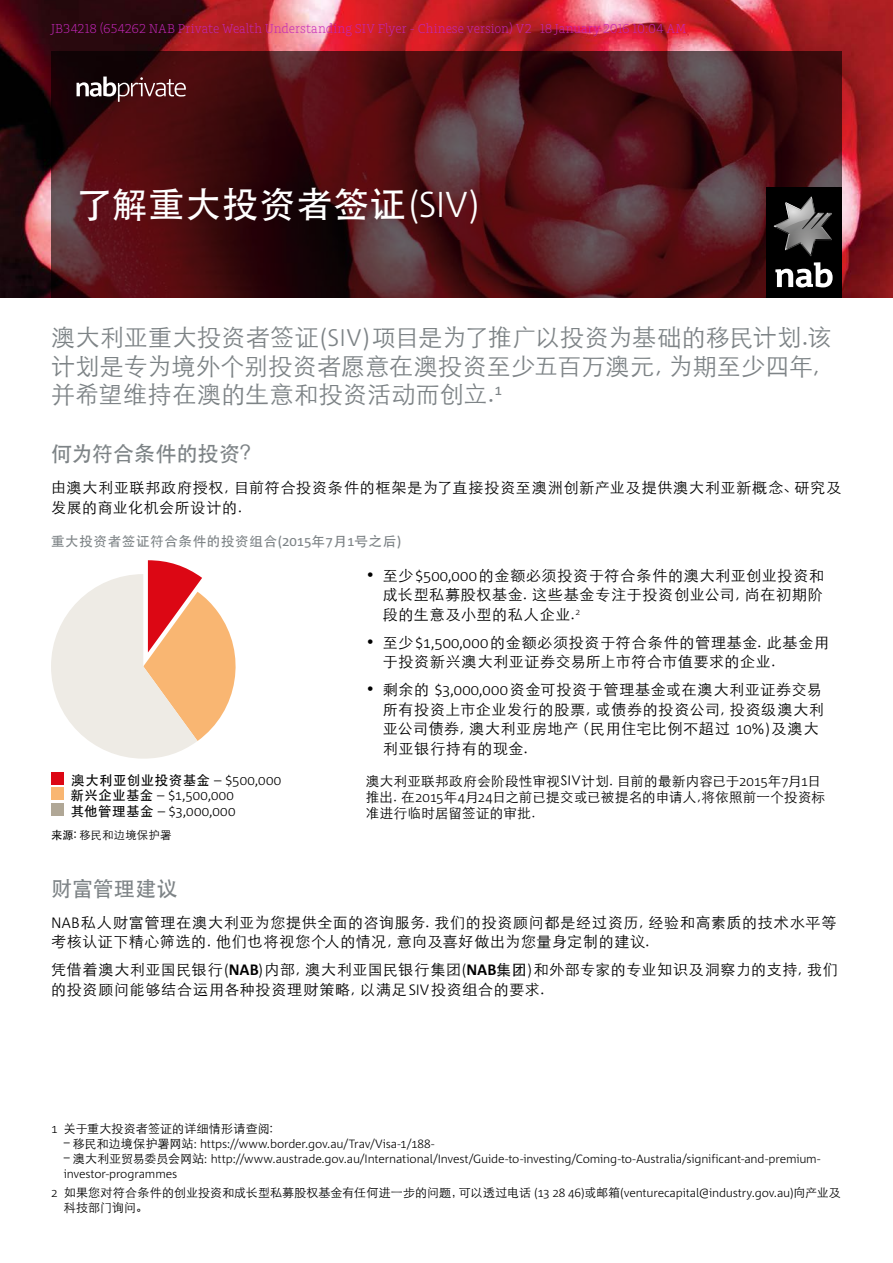
<style>
.page{position:relative;width:893px;height:1263px;background:#fff}
.page>*{position:absolute;margin:0;border:0;box-sizing:border-box;transform-origin:0 0}
.t1{font:500 36px "ST Heiti SC";letter-spacing:.025em;color:#fff}
.t2{font:300 24px/28.5px "ST Heiti SC";letter-spacing:.01em;color:#7d8386}
.t3{font:500 21px "ST Heiti SC";letter-spacing:.005em;color:#7d8386}
.t4{font:300 15px/19.5px "ST Heiti SC";letter-spacing:.045em;color:#000}
.t5{font:300 13.5px/15.8px "ST Heiti SC";letter-spacing:.025em;color:#000}
.t6{font:300 13.5px "Charlie Std";color:#c227b9}
.t7{font:300 13.5px/15.8px "Corpid";letter-spacing:.025em;color:#000}
.t8{font:500 13.5px "ST Heiti SC";letter-spacing:.05em;color:#7d8386}
.t9{font:500 13.5px "ST Heiti SC";letter-spacing:.03em;color:#000}
.t10{font:300 12px/15px "Corpid";letter-spacing:-.015em;color:#000}
.t11{font:300 12px/15px "ST Heiti SC";letter-spacing:.01em;color:#000}
.t12{font:300 11.25px "ST Heiti SC";letter-spacing:.025em;color:#000}
.s1{font-family:"Corpid";font-weight:300}
.s2{font-family:"Corpid"}
.s3{font-family:"Corpid";font-weight:400}
.s4{font-family:"ST Heiti SC";font-weight:500}
.s5{font-weight:500}
.s6{font-family:"Corpid";font-weight:700}
.s7{font-family:"ST Heiti SC"}
</style>
<div class="page">
<img style="left:0;top:0;width:893px;height:297px">
<svg style="left:51px;top:51px;width:791px;height:247px"></svg>
<div style="left:766px;top:187px;width:76px;height:111px;background:#000"></div>
<svg style="left:775px;top:262px;width:58px;height:25px"></svg>
<svg style="left:774px;top:197px;width:58px;height:59px"></svg>
<svg style="left:51px;top:560px;width:185px;height:199px"></svg>
<div style="left:51px;top:772px;width:13px;height:12px;background:#dc0714"></div>
<div style="left:51px;top:787px;width:13px;height:13px;background:#f9b672"></div>
<div style="left:51px;top:803px;width:13px;height:13px;background:#b0a796"></div>
<svg style="left:77px;top:77px;width:109px;height:25px"></svg>
<p class="t6" style="left:51px;top:21px;width:637px">JB34218 (654262 NAB Private Wealth Understanding SIV Flyer - Chinese version) V2 18 January 2016 10:04 AM</p>
<h1 class="t1" style="left:77px;top:184px;width:405px">了解重大投资者签证<span class="s1">(SIV)</span></h1>
<h2 class="t2" style="left:51px;top:321px;width:782px">澳大利亚重大投资者签证<span class="s2">(SIV)</span>项目是为了推广以投资为基础的移民计划.该计划是专为境外个别投资者愿意在澳投资至少五百万澳元, 为期至少四年,并希望维持在澳的生意和投资活动而创立.<sup>1</sup></h2>
<h3 class="t3" style="left:51px;top:442px;width:201px">何为符合条件的投资?</h3>
<p class="t4" style="left:51px;top:477px;width:792px">由澳大利亚联邦政府授权, 目前符合投资条件的框架是为了直接投资至澳洲创新产业及提供澳大利亚新概念、研究及发展的商业化机会所设计的.</p>
<p class="t8" style="left:51px;top:533px;width:352px">重大投资者签证符合条件的投资组合<span class="s3">(2015</span>年<span class="s3">7</span>月<span class="s3">1</span>号之后<span class="s3">)</span></p>
<p class="t9" style="left:71px;top:772px;width:212px">澳大利亚创业投资基金 <span class="s1">– $500,000</span></p>
<p class="t7" style="left:71px;top:788px;width:166px"><span class="s4">新兴企业基金</span> – $1,500,000<span class="s4">其他管理基金</span> – $3,000,000</p>
<p class="t12" style="left:51px;top:825px;width:122px"><span class="s5">来源:</span> 移民和边境保护署</p>
<p class="t4" style="left:383px;top:564px;width:443px;text-align:justify;text-indent:-17px">• 至少<span class="s2">$500,000</span>的金额必须投资于符合条件的澳大利亚创业投资和成长型私募股权基金. 这些基金专注于投资创业公司, 尚在初期阶段的生意及小型的私人企业.<sup>2</sup></p>
<p class="t4" style="left:383px;top:631px;width:447px;text-indent:-17px">• 至少<span class="s2">$1,500,000</span>的金额必须投资于符合条件的管理基金. 此基金用于投资新兴澳大利亚证券交易所上市符合市值要求的企业.</p>
<p class="t4" style="left:383px;top:678px;width:443px;text-indent:-17px">• 剩余的 <span class="s2">$3,000,000</span>资金可投资于管理基金或在澳大利亚证券交易所有投资上市企业发行的股票, 或债券的投资公司, 投资级澳大利亚公司债券, 澳大利亚房地产（民用住宅比例不超过 <span class="s2">10%)</span>及澳大利亚银行持有的现金.</p>
<p class="t5" style="left:366px;top:772px;width:461px">澳大利亚联邦政府会阶段性审视SIV计划. 目前的最新内容已于<span class="s2">2015</span>年<span class="s2">7</span>月<span class="s2">1</span>日推出. 在<span class="s2">2015</span>年<span class="s2">4</span>月<span class="s2">24</span>日之前已提交或已被提名的申请人,将依照前一个投资标准进行临时居留签证的审批.</p>
<h3 class="t3" style="left:51px;top:876px;width:128px">财富管理建议</h3>
<p class="t4" style="left:51px;top:911px;width:787px"><span class="s2">NAB</span>私人财富管理在澳大利亚为您提供全面的咨询服务. 我们的投资顾问都是经过资历, 经验和高素质的技术水平等考核认证下精心筛选的. 他们也将视您个人的情况, 意向及喜好做出为您量身定制的建议.</p>
<p class="t4" style="left:51px;top:958px;width:788px">凭借着澳大利亚国民银行<span class="s2">(</span><span class="s6">NAB</span><span class="s2">)</span>内部, 澳大利亚国民银行集团<span class="s2">(</span><span class="s6">NAB</span><span class="s5">集团</span><span class="s2">)</span>和外部专家的专业知识及洞察力的支持, 我们的投资顾问能够结合运用各种投资理财策略, 以满足<span class="s2">SIV</span>投资组合的要求.</p>
<p class="t11" style="left:51px;top:1119px;width:223px"><span class="s2">1</span> 关于重大投资者签证的详细情形请查阅:</p>
<p class="t10" style="left:64px;top:1136px;width:372px"><span class="s7">– 移民和边境保护署网站</span>: https://www.border.gov.au/Trav/Visa-1/188-</p>
<p class="t10" style="left:64px;top:1151px;width:758px"><span class="s7">– 澳大利亚贸易委员会网站</span>: http://www.austrade.gov.au/International/Invest/Guide-to-investing/Coming-to-Australia/significant-and-premium&shy;investor-programmes</p>
<p class="t11" style="left:64px;top:1184px;width:779px;text-indent:-13px"><span class="s2">2</span> 如果您对符合条件的创业投资和成长型私募股权基金有任何进一步的问题，可以透过电话 <span class="s2">(13 28 46)</span>或邮箱<span class="s2">(venturecapital@industry.gov.au)</span>向产业及科技部门询问。</p>
</div>
